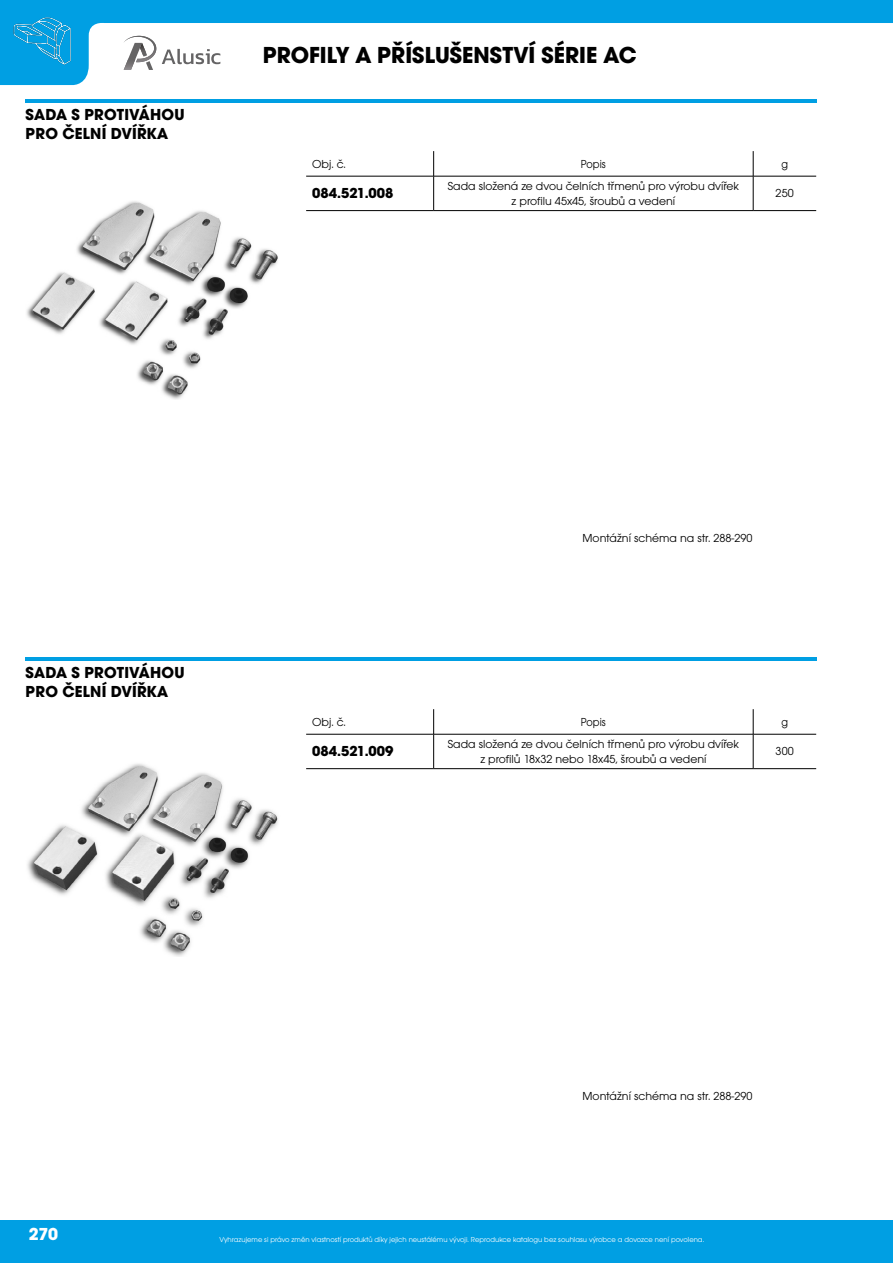
<style>
.page{position:relative;width:893px;height:1263px;background:#fff}
.page>*{position:absolute;margin:0;border:0;box-sizing:border-box;transform-origin:0 0}
.t1{font:700 24px "Avant Gar Got Itc TOT";color:#000}
.t2{font:700 18px "Avant Gar Got Itc TOT";color:#fff}
.t3{font:700 16.5px/19.5px "Avant Gar Got Itc TOT";letter-spacing:.015em;color:#000}
.t4{font:700 15px "Avant Gar Got Itc TOT";color:#000}
.t5{font:12px/14.4px "Avant Gar Got Itc TOT Boo";color:#000;text-align:center}
.t6{font:12px "Avant Gar Got Itc TOT Boo";color:#000;scale:.9 1}
.t7{font:7.5px "Avant Gar Got Itc TOT Boo";color:#fff}
</style>
<div class="page">
<svg style="left:0;top:0;width:892px;height:85px"></svg>
<svg style="left:892px;top:0;width:1px;height:23px"></svg>
<svg style="left:123px;top:36px;width:33px;height:34px"></svg>
<svg style="left:162px;top:49px;width:58px;height:15px"></svg>
<div style="left:0;top:1220px;width:893px;height:43px;background:#009fe3"></div>
<img style="left:10px;top:9px;width:64px;height:64px">
<img style="left:26px;top:201px;width:252px;height:198px">
<svg style="left:433px;top:151px;width:1px;height:25px"></svg>
<svg style="left:753px;top:151px;width:1px;height:25px"></svg>
<hr style="left:306px;top:176px;width:128px;height:1px;background:#000">
<hr style="left:306px;top:210px;width:128px;height:1px;background:#000">
<hr style="left:434px;top:176px;width:319px;height:1px;background:#000">
<hr style="left:433px;top:176px;width:1px;height:34px;background:#000">
<hr style="left:434px;top:210px;width:319px;height:1px;background:#000">
<hr style="left:753px;top:176px;width:63px;height:1px;background:#000">
<hr style="left:753px;top:176px;width:1px;height:34px;background:#000">
<hr style="left:753px;top:210px;width:63px;height:1px;background:#000">
<hr style="left:26px;top:99px;width:790px;height:3px;background:#009fe3">
<img style="left:27px;top:763px;width:251px;height:194px">
<svg style="left:433px;top:709px;width:1px;height:25px"></svg>
<svg style="left:753px;top:709px;width:1px;height:25px"></svg>
<hr style="left:306px;top:734px;width:128px;height:1px;background:#000">
<hr style="left:306px;top:768px;width:128px;height:1px;background:#000">
<hr style="left:434px;top:734px;width:319px;height:1px;background:#000">
<hr style="left:433px;top:734px;width:1px;height:34px;background:#000">
<hr style="left:434px;top:768px;width:319px;height:1px;background:#000">
<hr style="left:753px;top:734px;width:63px;height:1px;background:#000">
<hr style="left:753px;top:734px;width:1px;height:34px;background:#000">
<hr style="left:753px;top:768px;width:63px;height:1px;background:#000">
<hr style="left:26px;top:657px;width:790px;height:3px;background:#009fe3">
<h3 class="t3" style="left:26px;top:104px;width:160px">SADA S PROTIVÁHOU<br>PRO ČELNÍ DVÍŘKA</h3>
<h1 class="t1" style="left:263px;top:40px;width:375px">PROFILY A PŘÍSLUŠENSTVÍ SÉRIE AC</h1>
<p class="t5" style="left:312px;top:156px;width:35px">Obj. č.</p>
<p class="t6" style="left:581px;top:157px;width:29px">Popis</p>
<p class="t6" style="left:781px;top:157px;width:9px">g</p>
<p class="t4" style="left:312px;top:184px;width:83px">084.521.008</p>
<p class="t5" style="left:448px;top:179px;width:293px">Sada složená ze dvou čelních třmenů pro výrobu dvířek z profilu 45x45, šroubů a vedení</p>
<p class="t5" style="left:776px;top:186px;width:20px">250</p>
<h3 class="t3" style="left:26px;top:662px;width:160px">SADA S PROTIVÁHOU<br>PRO ČELNÍ DVÍŘKA</h3>
<p class="t5" style="left:583px;top:531px;width:171px">Montážní schéma na str. 288-290</p>
<p class="t5" style="left:312px;top:714px;width:35px">Obj. č.</p>
<p class="t6" style="left:581px;top:715px;width:29px">Popis</p>
<p class="t6" style="left:781px;top:715px;width:9px">g</p>
<p class="t4" style="left:312px;top:742px;width:83px">084.521.009</p>
<p class="t5" style="left:448px;top:737px;width:293px">Sada složená ze dvou čelních třmenů pro výrobu dvířek z profilů 18x32 nebo 18x45, šroubů a vedení</p>
<p class="t5" style="left:776px;top:744px;width:20px">300</p>
<p class="t5" style="left:583px;top:1089px;width:171px">Montážní schéma na str. 288-290</p>
<h2 class="t2" style="left:29px;top:1223px;width:31px">270</h2>
<p class="t7" style="left:219px;top:1235px;width:486px">Vyhrazujeme si právo změn vlastností produktů díky jejich neustálému vývoji. Reprodukce katalogu bez souhlasu výrobce a dovozce není povolena.</p>
</div>
